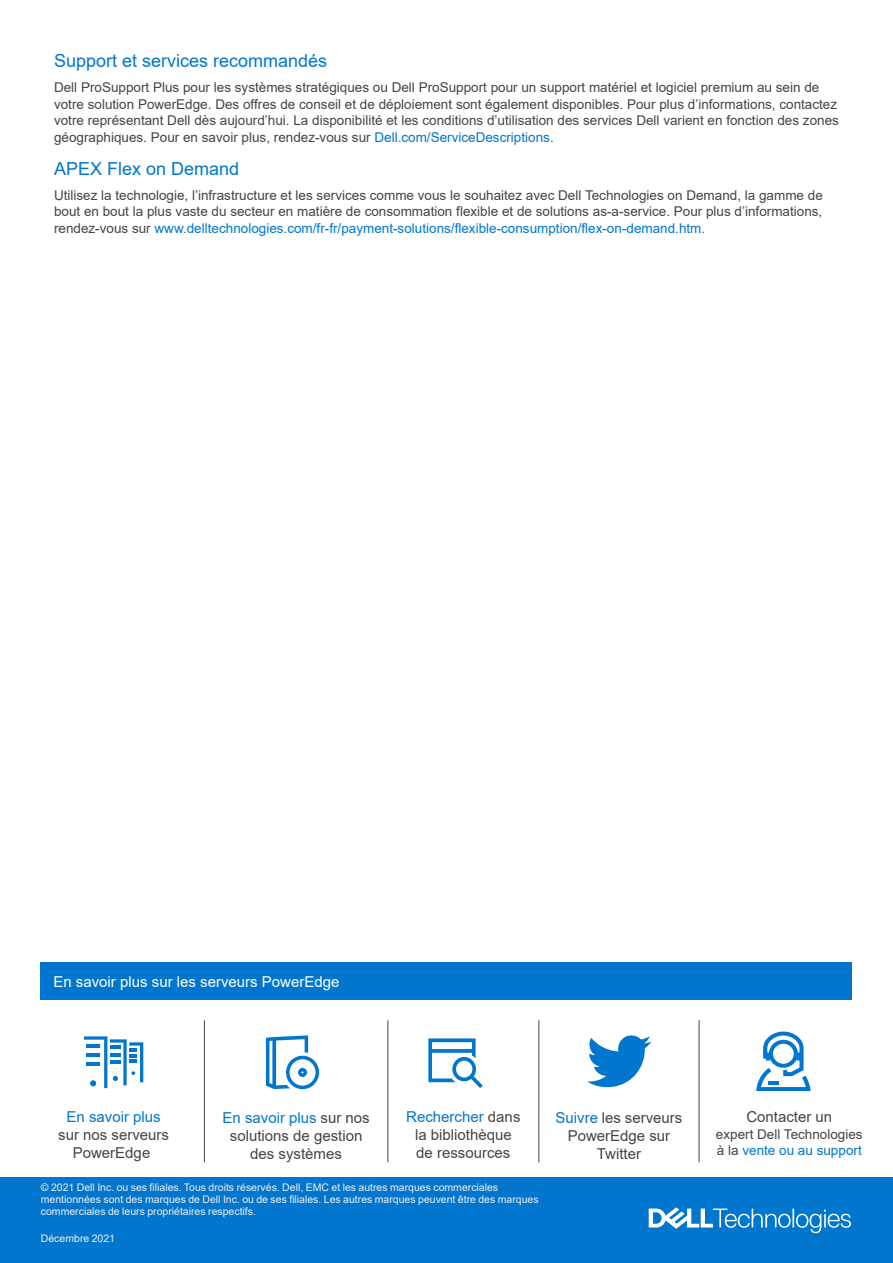
<style>
.page{position:relative;width:893px;height:1263px;background:#fff}
.page>*{position:absolute;margin:0;border:0;box-sizing:border-box;transform-origin:0 0}
.Heading_2{font:18px "Arial";color:#0076ce}
.t1{font:15px/18px "Arial";color:#444;text-align:center}
.t2{font:15px "Arial";color:#fff}
.t3{font:15px "Arial";color:#0076ce}
.Body_Text{font:13.5px/16.5px "Arial";color:#444}
.LAST_PAGE_Disclaimer{font:10.5px/12px "Arial";color:#eee}
.s1{color:#0076ce}
.s2{color:#fff}
</style>
<div class="page">
<div style="left:0;top:1177px;width:893px;height:86px;background:#0076ce"></div>
<hr style="left:204px;top:1020px;width:1px;height:142px;background:#444">
<hr style="left:388px;top:1020px;width:1px;height:142px;background:#444">
<hr style="left:539px;top:1020px;width:1px;height:142px;background:#444">
<div style="left:40px;top:962px;width:811px;height:38px;background:#0076ce"></div>
<hr style="left:699px;top:1020px;width:1px;height:142px;background:#444">
<svg style="left:756px;top:1031px;width:54px;height:60px"></svg>
<svg style="left:587px;top:1035px;width:64px;height:53px"></svg>
<svg style="left:84px;top:1036px;width:59px;height:52px"></svg>
<svg style="left:266px;top:1035px;width:53px;height:54px"></svg>
<svg style="left:428px;top:1038px;width:55px;height:50px"></svg>
<svg style="left:649px;top:1207px;width:202px;height:26px"></svg>
<p class="Heading_2" style="left:54px;top:48px;width:275px">Support et services recommandés</p>
<p class="Body_Text" style="left:54px;top:79px;width:786px">Dell ProSupport Plus pour les systèmes stratégiques ou Dell ProSupport pour un support matériel et logiciel premium au sein de votre solution PowerEdge. Des offres de conseil et de déploiement sont également disponibles. Pour plus d’informations, contactez votre représentant Dell dès aujourd’hui. La disponibilité et les conditions d’utilisation des services Dell varient en fonction des zones géographiques. Pour en savoir plus, rendez-vous sur <span class="s1">Dell.com/ServiceDescriptions</span>.</p>
<p class="Heading_2" style="left:54px;top:156px;width:187px">APEX Flex on Demand</p>
<p class="Body_Text" style="left:54px;top:187px;width:770px;text-align:justify">Utilisez la technologie, l’infrastructure et les services comme vous le souhaitez avec Dell Technologies on Demand, la gamme de bout en bout la plus vaste du secteur en matière de consommation flexible et de solutions as-a-service. Pour plus d’informations, rendez-vous sur <span class="s1">www.delltechnologies.com/fr-fr/payment-solutions/flexible-consumption/flex-on-demand.htm.</span></p>
<p class="t2" style="left:53px;top:971px;width:287px">En savoir plus sur les serveurs PowerEdge</p>
<p class="t3" style="left:67px;top:1106px;width:96px">En savoir plus</p>
<p class="t1" style="left:58px;top:1126px;width:112px">sur nos serveurs<br>PowerEdge<span class="s2">]</span></p>
<p class="t1" style="left:223px;top:1108px;width:149px"><span class="s1">En savoir plus</span> sur nos solutions de gestion des systèmes</p>
<p class="t1" style="left:746px;top:1108px;width:87px">Contacter un</p>
<p class="t1" style="left:406px;top:1108px;width:116px"><span class="s1">Rechercher</span> dans la bibliothèque de ressources</p>
<p class="t1" style="left:556px;top:1108px;width:128px"><span class="s1">Suivre</span> les serveurs<br>PowerEdge sur<br>Twitter</p>
<p class="Body_Text" style="left:716px;top:1125px;width:148px">expert Dell Technologies à la <span class="s1">vente ou au support</span></p>
<p class="LAST_PAGE_Disclaimer" style="left:41px;top:1182px;width:499px">© 2021 Dell Inc. ou ses filiales. Tous droits réservés. Dell, EMC et les autres marques commerciales mentionnées sont des marques de Dell Inc. ou de ses filiales. Les autres marques peuvent être des marques commerciales de leurs propriétaires respectifs.</p>
<p class="LAST_PAGE_Disclaimer" style="left:41px;top:1233px;width:76px">Décembre 2021</p>
</div>
